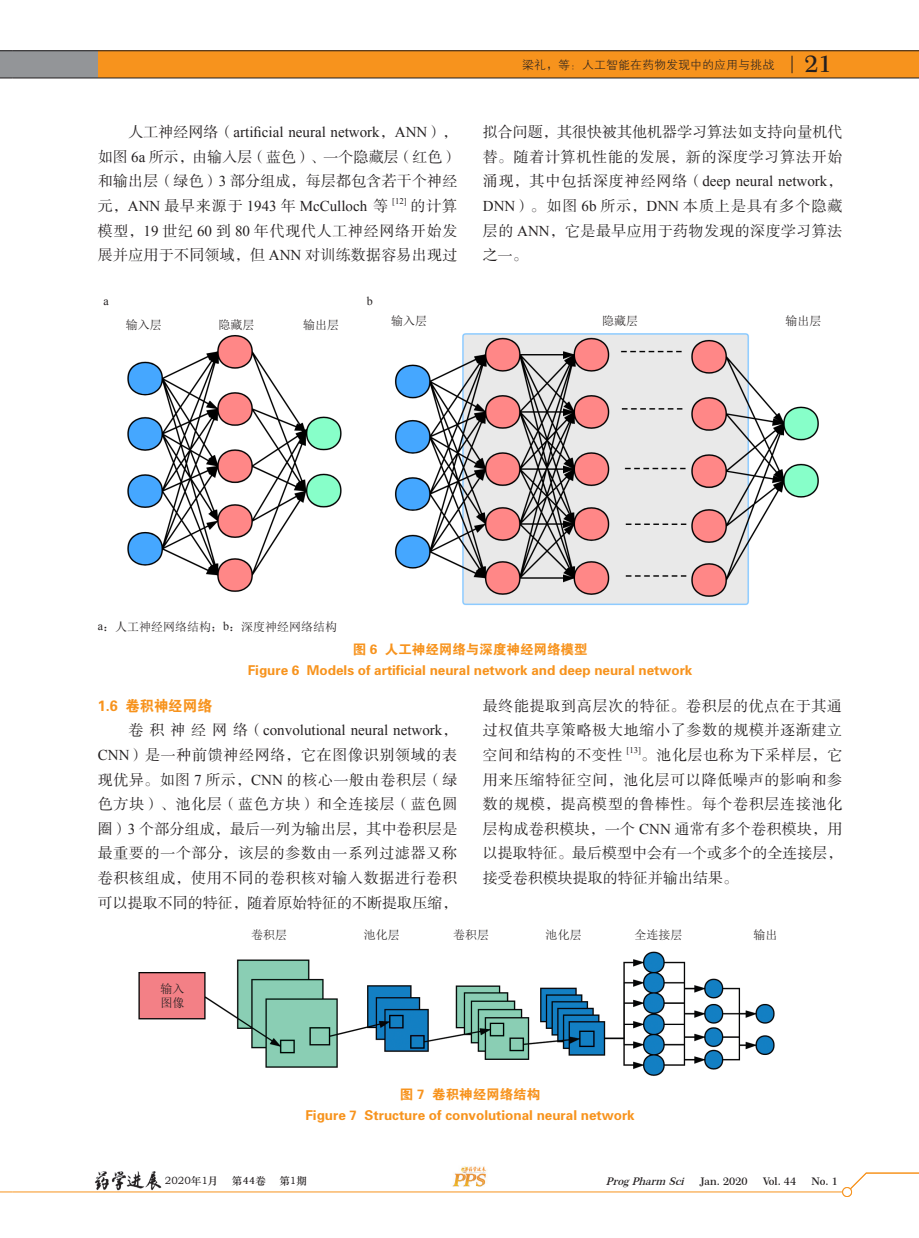
<style>
.page{position:relative;width:919px;height:1238px;background:#fff}
.page>*{position:absolute;margin:0;border:0;box-sizing:border-box;transform-origin:0 0}
.t1{font:600 23.1px "Century 751 BT";color:#231f20}
.t2{font:15px/24.6px "FZSSK GBK1 0";letter-spacing:.02em;color:#231f20;text-align:justify}
.t3{font:15px "Times New Roman";color:#231f20}
.t4{font:15px/24.6px "FZSSK GBK1 0";color:#231f20}
.t5{font:15px "FZDHTK GBK1 0";color:#f7931d;scale:.95 1}
.t6{font:13.5px/21px "FZDHTK GBK1 0";color:#f7931d;text-align:center}
.t7{font:12px/14.4px "Sim Sun";color:#231f20}
.t8{font:12px "FZXH1 K GBK1 0";color:#231f20}
.t9{font:12px "Times New Roman";color:#231f20}
.t10{font:italic 600 10.5px "Century 751 BT";color:#231f20}
.t11{font:10.5px "ST Zhongsong";color:#231f20}
.t12{font:600 10.5px "Century 751 BT";color:#231f20}
.t13{font:8.7px "Times New Roman";color:#231f20}
.s1{font-family:"FZSSK GBK1 0"}
.s2{font-family:"Times New Roman"}
.s3{font-style:normal}
</style>
<div class="page">
<div style="left:95px;top:51px;width:823px;height:27px;background:#f7931d"></div>
<svg style="left:791px;top:56px;width:1px;height:17px"></svg>
<div style="left:0;top:51px;width:13px;height:27px;background:#939598"></div>
<div style="left:13px;top:51px;width:85px;height:27px;background:#939598"></div>
<svg style="left:0;top:78px;width:13px;height:1px"></svg>
<svg style="left:0;top:50px;width:13px;height:1px"></svg>
<hr style="left:13px;top:50px;width:905px;height:1px;background:#231f20">
<hr style="left:13px;top:78px;width:905px;height:1px;background:#231f20">
<svg style="left:849px;top:1172px;width:69px;height:20px"></svg>
<hr style="left:13px;top:1191px;width:833px;height:1px;background:#f7931d">
<div style="left:842px;top:1187px;width:9px;height:9px;background:#fff;border-radius:50%"></div>
<div style="left:842px;top:1187px;width:9px;height:9px;border:1px solid #f7931d;border-radius:50%"></div>
<img style="left:452px;top:1166px;width:34px;height:21px">
<img style="left:94px;top:1171px;width:68px;height:19px">
<svg style="left:0;top:1191px;width:13px;height:1px"></svg>
<img style="left:127px;top:335px;width:215px;height:257px">
<img style="left:395px;top:333px;width:424px;height:273px">
<img style="left:138px;top:951px;width:637px;height:125px">
<p class="t3" style="left:128px;top:122px;width:330px"><span class="s1">人工神经网络（</span>artificial neural network<span class="s1">，</span>ANN<span class="s1">），</span></p>
<p class="t2" style="left:98px;top:145px;width:361px">如图 <span class="s2">6a</span> 所示，由输入层（蓝色）、一个隐藏层（红色）和输出层（绿色）<span class="s2">3</span> 部分组成，每层都包含若干个神经</p>
<p class="t3" style="left:98px;top:196px;width:292px"><span class="s1">元，</span>ANN <span class="s1">最早来源于</span> 1943 <span class="s1">年</span> McCulloch <span class="s1">等</span></p>
<p class="t13" style="left:392px;top:195px;width:16px">[12]</p>
<p class="t2" style="left:98px;top:194px;width:361px;text-indent:313px">的计算模型，<span class="s2">19</span> 世纪 <span class="s2">60</span> 到 <span class="s2">80</span> 年代现代人工神经网络开始发展并应用于不同领域，但 <span class="s2">ANN</span> 对训练数据容易出现过</p>
<p class="t8" style="left:522px;top:58px;width:254px">梁礼，等：人工智能在药物发现中的应用与挑战</p>
<h1 class="t1" style="left:804px;top:50px;width:29px">21</h1>
<p class="t4" style="left:483px;top:120px;width:361px">拟合问题，其很快被其他机器学习算法如支持向量机代替。随着计算机性能的发展，新的深度学习算法开始</p>
<p class="t3" style="left:483px;top:171px;width:361px"><span class="s1">涌现，其中包括深度神经网络（</span>deep neural network<span class="s1">，</span></p>
<p class="t2" style="left:483px;top:194px;width:361px"><span class="s2">DNN</span>）。如图 <span class="s2">6b</span> 所示，<span class="s2">DNN</span> 本质上是具有多个隐藏层的 <span class="s2">ANN</span>，它是最早应用于药物发现的深度学习算法之一。</p>
<p class="t9" style="left:103px;top:293px;width:7px">a</p>
<p class="t9" style="left:367px;top:293px;width:7px">b</p>
<p class="t7" style="left:218px;top:317px;width:37px">隐藏层</p>
<p class="t7" style="left:303px;top:317px;width:37px">输出层</p>
<p class="t7" style="left:391px;top:314px;width:37px">输入层</p>
<p class="t7" style="left:602px;top:314px;width:37px">隐藏层</p>
<p class="t7" style="left:785px;top:314px;width:37px">输出层</p>
<p class="t7" style="left:126px;top:317px;width:37px">输入层</p>
<p class="t7" style="left:98px;top:619px;width:241px"><span class="s2">a</span>：人工神经网络结构；<span class="s2">b</span>：深度神经网络结构</p>
<p class="t6" style="left:248px;top:639px;width:446px">图 6 人工神经网络与深度神经网络模型<br>Figure 6 Models of artificial neural network and deep neural network</p>
<p class="t5" style="left:98px;top:697px;width:122px">1.6 卷积神经网络</p>
<p class="t3" style="left:128px;top:720px;width:330px"><span class="s1">卷积神经网络（</span>convolutional neural network<span class="s1">，</span></p>
<p class="t2" style="left:98px;top:743px;width:361px"><span class="s2">CNN</span>）是一种前馈神经网络，它在图像识别领域的表现优异。如图 <span class="s2">7</span> 所示，<span class="s2">CNN</span> 的核心一般由卷积层（绿色方块）、池化层（蓝色方块）和全连接层（蓝色圆圈）<span class="s2">3</span> 个部分组成，最后一列为输出层，其中卷积层是最重要的一个部分，该层的参数由一系列过滤器又称卷积核组成，使用不同的卷积核对输入数据进行卷积可以提取不同的特征，随着原始特征的不断提取压缩，</p>
<p class="t2" style="left:483px;top:694px;width:361px">最终能提取到高层次的特征。卷积层的优点在于其通过权值共享策略极大地缩小了参数的规模并逐渐建立空间和结构的不变性</p>
<p class="t13" style="left:626px;top:744px;width:16px">[13]</p>
<p class="t2" style="left:483px;top:743px;width:361px;text-indent:158px">。池化层也称为下采样层，它用来压缩特征空间，池化层可以降低噪声的影响和参数的规模，提高模型的鲁棒性。每个卷积层连接池化层构成卷积模块，一个 <span class="s2">CNN</span> 通常有多个卷积模块，用以提取特征。最后模型中会有一个或多个的全连接层，接受卷积模块提取的特征并输出结果。</p>
<p class="t7" style="left:160px;top:981px;width:25px">输入图像</p>
<p class="t7" style="left:251px;top:927px;width:37px">卷积层</p>
<p class="t7" style="left:364px;top:927px;width:37px">池化层</p>
<p class="t7" style="left:453px;top:927px;width:37px">卷积层</p>
<p class="t7" style="left:545px;top:927px;width:37px">池化层</p>
<p class="t7" style="left:634px;top:927px;width:49px">全连接层</p>
<p class="t7" style="left:753px;top:927px;width:25px">输出</p>
<p class="t6" style="left:305px;top:1083px;width:331px">图 7 卷积神经网络结构<br>Figure 7 Structure of convolutional neural network</p>
<p class="t11" style="left:165px;top:1173px;width:55px">2020年1月</p>
<p class="t11" style="left:232px;top:1173px;width:36px">第44卷</p>
<p class="t11" style="left:279px;top:1173px;width:29px">第1期</p>
<p class="t10" style="left:606px;top:1175px;width:143px">ProgPharm Sci <span class="s3">J a n . 2 0 2 0</span></p>
<p class="t12" style="left:763px;top:1174px;width:35px">Vol. 44</p>
<p class="t12" style="left:811px;top:1174px;width:28px">No. 1</p>
</div>
